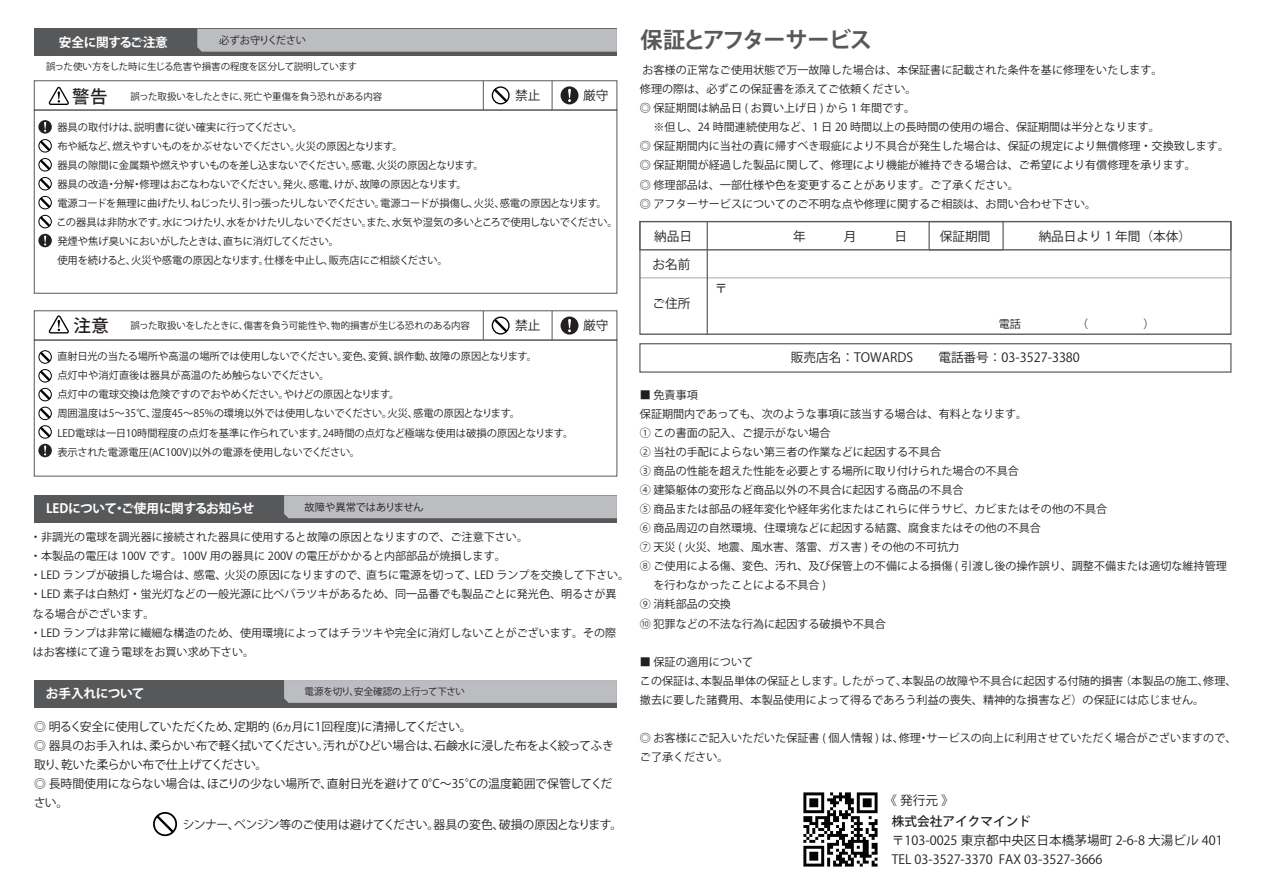
<style>
.page{position:relative;width:1263px;height:893px;background:#fff}
.page>*{position:absolute;margin:0;border:0;box-sizing:border-box;transform-origin:0 0}
.t1{font:700 22.2px "Koz Go Pr 6 N";letter-spacing:-.06em;color:#57585a}
.t2{font:500 17.55px "Koz Go Pr 6 N";color:#231f20}
.t3{font:12.75px/19px "Koz Go Pr 6 N";color:#231f20}
.t4{font:700 12.75px "Koz Go Pr 6 N";letter-spacing:-.02em;color:#fff}
.t5{font:500 12.75px "Koz Go Pr 6 N";color:#231f20}
.t6{font:11.85px/19px "Koz Go Pr 6 N";letter-spacing:-.01em;color:#231f20}
.t7{font:11.85px "Koz Go Pr 6 N";letter-spacing:-.035em;color:#231f20}
.t8{font:11.1px/19px "Koz Go Pr 6 N";color:#231f20}
.t9{font:10.35px/19px "Koz Go Pr 6 N";letter-spacing:-.02em;color:#231f20}
.t10{font:10.35px/19px "Koz Go Pr 6 N";color:#231f20}
.t11{font:10.35px "Koz Go Pr 6 N";letter-spacing:-.04em;color:#231f20}
.t12{font:9.6px "Koz Go Pr 6 N";letter-spacing:-.02em;color:#231f20}
</style>
<div class="page">
<div style="left:34px;top:495px;width:583px;height:27px;background:#57585a"></div>
<div style="left:34px;top:29px;width:583px;height:27px;background:#57585a"></div>
<div style="left:197px;top:29px;width:420px;height:23px;background:#bcbdc0"></div>
<div style="left:284px;top:495px;width:333px;height:23px;background:#bcbdc0"></div>
<div style="left:34px;top:80px;width:583px;height:30px;border:1px solid #57585a"></div>
<div style="left:34px;top:310px;width:583px;height:30px;border:1px solid #57585a"></div>
<div style="left:34px;top:110px;width:583px;height:184px;border:1px solid #57585a"></div>
<div style="left:34px;top:340px;width:583px;height:136px;border:1px solid #57585a"></div>
<div style="left:928px;top:221px;width:76px;height:29px;border:1px solid #57585a"></div>
<hr style="left:640px;top:278px;width:591px;height:1px;background:#a8a9ad">
<div style="left:639px;top:221px;width:592px;height:114px;border:1px solid #57585a"></div>
<div style="left:639px;top:343px;width:592px;height:30px;border:1px solid #57585a"></div>
<div style="left:639px;top:221px;width:592px;height:29px;border:1px solid #57585a"></div>
<hr style="left:707px;top:222px;width:1px;height:112px;background:#57585a">
<div style="left:34px;top:680px;width:583px;height:27px;background:#57585a"></div>
<div style="left:284px;top:680px;width:333px;height:23px;background:#bcbdc0"></div>
<div style="left:561px;top:86px;width:17px;height:18px;background:#231f20;border-radius:50%"></div>
<svg style="left:568px;top:89px;width:3px;height:13px"></svg>
<div style="left:38px;top:120px;width:14px;height:14px;background:#231f20;border-radius:50%"></div>
<svg style="left:44px;top:122px;width:2px;height:10px"></svg>
<div style="left:38px;top:234px;width:14px;height:13px;background:#231f20;border-radius:50%"></div>
<svg style="left:44px;top:236px;width:2px;height:9px"></svg>
<div style="left:38px;top:444px;width:14px;height:13px;background:#231f20;border-radius:50%"></div>
<svg style="left:44px;top:446px;width:2px;height:9px"></svg>
<svg style="left:491px;top:86px;width:19px;height:19px"></svg>
<svg style="left:38px;top:139px;width:14px;height:90px"></svg>
<svg style="left:38px;top:350px;width:14px;height:89px"></svg>
<svg style="left:49px;top:87px;width:20px;height:18px"></svg>
<svg style="left:49px;top:315px;width:20px;height:18px"></svg>
<svg style="left:483px;top:81px;width:1px;height:29px"></svg>
<svg style="left:552px;top:81px;width:1px;height:29px"></svg>
<div style="left:561px;top:317px;width:17px;height:18px;background:#231f20;border-radius:50%"></div>
<svg style="left:568px;top:319px;width:3px;height:13px"></svg>
<svg style="left:491px;top:316px;width:19px;height:19px"></svg>
<svg style="left:483px;top:311px;width:1px;height:29px"></svg>
<svg style="left:552px;top:311px;width:1px;height:29px"></svg>
<svg style="left:153px;top:812px;width:24px;height:24px"></svg>
<svg style="left:154px;top:813px;width:22px;height:22px"></svg>
<img style="left:803px;top:792px;width:75px;height:75px">
<p class="t4" style="left:59px;top:35px;width:111px">安全に関するご注意</p>
<p class="t11" style="left:219px;top:34px;width:88px">必ずお守りください</p>
<p class="t12" style="left:46px;top:61px;width:313px">誤った使い方をした時に生じる危害や損害の程度を区分して説明しています</p>
<h2 class="t2" style="left:72px;top:86px;width:37px">警告</h2>
<p class="t3" style="left:515px;top:86px;width:27px">禁止</p>
<p class="t3" style="left:583px;top:86px;width:27px">厳守</p>
<p class="t12" style="left:130px;top:91px;width:253px">誤った取扱いをしたときに、死亡や重傷を負う恐れがある内容</p>
<p class="t9" style="left:57px;top:118px;width:562px">器具の取付けは、説明書に従い確実に行ってください。<br>布や紙など、燃えやすいものをかぶせないでください。火災の原因となります。<br>器具の隙間に金属類や燃えやすいものを差し込まないでください。感電、火災の原因となります。<br>器具の改造・分解・修理はおこなわないでください。発火、感電、けが、故障の原因となります。<br>電源コードを無理に曲げたり、ねじったり、引っ張ったりしないでください。電源コードが損傷し、火災、感電の原因となります。この器具は非防水です。水につけたり、水をかけたりしないでください。また、水気や湿気の多いところで使用しないでください。発煙や焦げ臭いにおいがしたときは、直ちに消灯してください。<br>使用を続けると、火災や感電の原因となります。仕様を中止し、販売店にご相談ください。</p>
<h2 class="t2" style="left:74px;top:315px;width:37px">注意</h2>
<p class="t12" style="left:130px;top:320px;width:341px">誤った取扱いをしたときに、傷害を負う可能性や、物的損害が生じる恐れのある内容</p>
<p class="t3" style="left:515px;top:316px;width:27px">禁止</p>
<p class="t3" style="left:583px;top:316px;width:27px">厳守</p>
<p class="t10" style="left:57px;top:347px;width:517px">直射日光の当たる場所や高温の場所では使用しないでください。変色、変質、誤作動、故障の原因となります。<br>点灯中や消灯直後は器具が高温のため触らないでください。<br>点灯中の電球交換は危険ですのでおやめください。やけどの原因となります。<br>周囲温度は5～35℃、湿度45～85%の環境以外では使用しないでください。火災、感電の原因となります。<br>LED電球は一日10時間程度の点灯を基準に作られています。24時間の点灯など極端な使用は破損の原因となります。表示された電源電圧(AC100V)以外の電源を使用しないでください。</p>
<p class="t4" style="left:46px;top:502px;width:210px">LEDについて・ご使用に関するお知らせ</p>
<p class="t9" style="left:305px;top:497px;width:121px">故障や異常ではありません</p>
<p class="t8" style="left:30px;top:528px;width:601px">・非調光の電球を調光器に接続された器具に使用すると故障の原因となりますので、ご注意下さい。<br>・本製品の電圧は 100V です。100V 用の器具に 200V の電圧がかかると内部部品が焼損します。<br>・ LED ランプが破損した場合は、感電、火災の原因になりますので、直ちに電源を切って、LED ランプを交換して下さい。・LED 素子は白熱灯・蛍光灯などの一般光源に比べバラツキがあるため、同一品番でも製品ごとに発光色、明るさが異なる場合がございます。<br>・ LED ランプは非常に繊細な構造のため、使用環境によってはチラツキや完全に消灯しないことがございます。その際はお客様にて違う電球をお買い求め下さい。</p>
<p class="t4" style="left:46px;top:686px;width:100px">お手入れについて</p>
<p class="t12" style="left:305px;top:686px;width:162px">電源を切り、安全確認の上行って下さい</p>
<p class="t6" style="left:34px;top:717px;width:582px">◎ 明るく安全に使用していただくため、定期的 (6ヵ月に1回程度)に清掃してください。<br>◎ 器具のお手入れは、柔らかい布で軽く拭いてください。汚れがひどい場合は、石鹸水に浸した布をよく絞ってふき取り、乾いた柔らかい布で仕上げてください。<br>◎ 長時間使用にならない場合は、ほこりの少ない場所で、直射日光を避けて 0°C～35°Cの温度範囲で保管してください。</p>
<p class="t7" style="left:100px;top:818px;width:524px">　　　　　　　シンナー、ベンジン等のご使用は避けてください。器具の変色、破損の原因となります。</p>
<h1 class="t1" style="left:640px;top:28px;width:233px">保証とアフターサービス</h1>
<p class="t8" style="left:640px;top:61px;width:591px">お客様の正常なご使用状態で万一故障した場合は、本保証書に記載された条件を基に修理をいたします。<br>修理の際は、必ずこの保証書を添えてご依頼ください。<br>◎ 保証期間は納品日 ( お買い上げ日 ) から 1 年間です。<br>　 ※但し、24 時間連続使用など、1 日 20 時間以上の長時間の使用の場合、保証期間は半分となります。<br>◎ 保証期間内に当社の責に帰すべき瑕疵により不具合が発生した場合は、保証の規定により無償修理・交換致します。◎ 保証期間が経過した製品に関して、修理により機能が維持できる場合は、ご希望により有償修理を承ります。<br>◎ 修理部品は、一部仕様や色を変更することがあります。ご了承ください。<br>◎ アフターサービスについてのご不明な点や修理に関するご相談は、お問い合わせ下さい。</p>
<p class="t3" style="left:653px;top:255px;width:39px">お名前</p>
<p class="t3" style="left:653px;top:294px;width:39px">ご住所</p>
<p class="t3" style="left:715px;top:279px;width:14px">〒</p>
<p class="t3" style="left:940px;top:227px;width:52px">保証期間</p>
<p class="t3" style="left:1039px;top:227px;width:154px">納品日より 1 年間（本体）</p>
<p class="t8" style="left:999px;top:315px;width:24px">電話</p>
<p class="t3" style="left:791px;top:348px;width:290px">販売店名：TOWARDS　　電話番号：03-3527-3380</p>
<p class="t8" style="left:640px;top:385px;width:588px">■ 免責事項<br>保証期間内であっても、次のような事項に該当する場合は、有料となります。<br>① この書面の記入、ご提示がない場合<br>② 当社の手配によらない第三者の作業などに起因する不具合<br>③ 商品の性能を超えた性能を必要とする場所に取り付けられた場合の不具合<br>④ 建築躯体の変形など商品以外の不具合に起因する商品の不具合<br>⑤ 商品または部品の経年変化や経年劣化またはこれらに伴うサビ、カビまたはその他の不具合<br>⑥ 商品周辺の自然環境、住環境などに起因する結露、腐食またはその他の不具合<br>⑦ 天災 ( 火災、地震、風水害、落雷、ガス害 ) その他の不可抗力<br>⑧ ご使用による傷、変色、汚れ、及び保管上の不備による損傷 ( 引渡し後の操作誤り、調整不備または適切な維持管理　 を行わなかったことによる不具合 )<br>⑨ 消耗部品の交換<br>⑩ 犯罪などの不法な行為に起因する破損や不具合</p>
<p class="t8" style="left:640px;top:652px;width:598px">■ 保証の適用について<br>この保証は、本製品単体の保証とします。したがって、本製品の故障や不具合に起因する付随的損害 （本製品の施工、修理、撤去に要した諸費用、本製品使用によって得るであろう利益の喪失、精神的な損害など）の保証には応じません。</p>
<p class="t8" style="left:640px;top:729px;width:598px">◎ お客様にご記入いただいた保証書 ( 個人情報 ) は、修理・サービスの向上に利用させていただく場合がございますので、ご了承ください。</p>
<p class="t3" style="left:884px;top:791px;width:71px">《 発行元 》</p>
<p class="t5" style="left:892px;top:814px;width:141px">株式会社アイクマインド</p>
<p class="t3" style="left:892px;top:831px;width:332px">〒103-0025 東京都中央区日本橋茅場町 2-6-8 大湯ビル 401<br>TEL 03-3527-3370 FAX 03-3527-3666</p>
</div>
